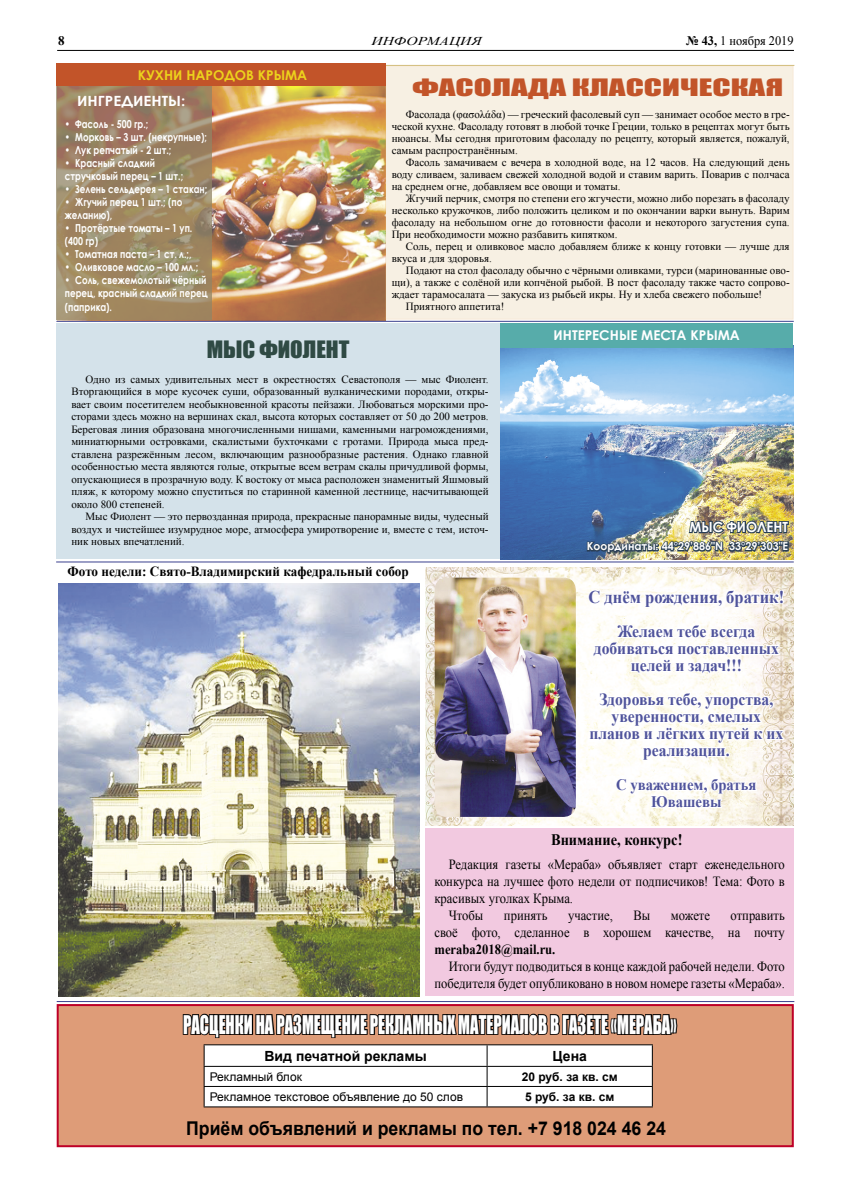
<style>
.page{position:relative;width:842px;height:1191px;background:#fff}
.page>*{position:absolute;margin:0;border:0;box-sizing:border-box;transform-origin:0 0}
.t1{font:23.6px "Impact";color:#fff;scale:.71 1}
.t2{font:22px "Impact";color:#c25429;scale:1.5 1}
.t3{font:22px "Impact";color:#2f4a44;scale:1.05 1}
.t4{font:700 19px "Arial";color:#000;scale:.93 1}
.t5{font:700 18px "Times New Roman";color:#4f539b;scale:.92 1}
.t6{font:700 17px/17px "Times New Roman";color:#4f539b;text-align:center;scale:.92 1}
.t7{font:700 16px/17px "Times New Roman";color:#4f539b;text-align:center;scale:.92 1}
.t8{font:700 16px "Times New Roman";color:#000;scale:.9 1}
.t9{font:700 14.1px "Century Gothic";color:#fff;scale:1.08 1}
.t10{font:14px/17px "Times New Roman";color:#000;text-align:right;scale:.9 1}
.t11{font:700 14px "Times New Roman";color:#000;scale:.94 1}
.t12{font:700 14px "Arial";color:#000}
.t13{font:700 14px "Times New Roman";color:#000;scale:.9 1}
.t14{font:700 14px "Century Gothic";color:#fff;scale:.95 1}
.t15{font:700 13.5px "Century Gothic";color:#fff}
.t16{font:700 13.5px "Century Gothic";color:#ecd21c}
.t17{font:13px "Times New Roman";color:#000;scale:.95 1}
.t18{font:700 13px "Times New Roman";color:#000}
.t19{font:12px "Arial";color:#000}
.t20{font:700 12px "Arial";color:#000}
.t21{font:italic 12px "Times New Roman";color:#000;scale:1.29 1}
.t22{font:11px/12.5px "Times New Roman";color:#000;text-align:justify}
.t23{font:700 11px/13px "Century Gothic";color:#fff;scale:.8 1}
.t24{font:700 11px "Century Gothic";color:#fff}
.s1{font-weight:700}
</style>
<div class="page">
<div style="left:56px;top:323px;width:445px;height:236px;background:#d4e2ea"></div>
<hr style="left:57px;top:50px;width:737px;height:1px;background:#000">
<div style="left:57px;top:1004px;width:737px;height:143px;background:#de9c78;border:2px solid #be0027"></div>
<svg style="left:182px;top:978px;width:496px;height:170px"></svg>
<div style="left:425px;top:828px;width:368px;height:168px;background:#f2c9e0"></div>
<img style="left:59px;top:583px;width:360px;height:413px">
<img style="left:57px;top:86px;width:329px;height:234px">
<div style="left:385px;top:66px;width:408px;height:253px;background:#f7f0e3"></div>
<svg style="left:56px;top:80px;width:156px;height:239px"></svg>
<img style="left:501px;top:345px;width:293px;height:214px">
<div style="left:501px;top:323px;width:292px;height:25px;background:#57acaa"></div>
<img style="left:586px;top:517px;width:204px;height:37px">
<hr style="left:56px;top:321px;width:738px;height:1px;background:#3a408e">
<hr style="left:57px;top:1001px;width:737px;height:1px;background:#3a408e">
<hr style="left:56px;top:561px;width:738px;height:1px;background:#3a408e">
<hr style="left:57px;top:65px;width:737px;height:1px;background:#d2bd7b">
<div style="left:57px;top:64px;width:329px;height:22px;background:#c25429"></div>
<img style="left:426px;top:567px;width:368px;height:258px">
<svg style="left:587px;top:585px;width:199px;height:24px"></svg>
<svg style="left:591px;top:619px;width:190px;height:57px"></svg>
<svg style="left:588px;top:691px;width:197px;height:71px"></svg>
<svg style="left:614px;top:773px;width:144px;height:36px"></svg>
<img style="left:435px;top:577px;width:141px;height:240px">
<p class="t18" style="left:58px;top:31px;width:8px">8</p>
<p class="t21" style="left:371px;top:32px;width:87px">ИНФОРМАЦИЯ</p>
<p class="t17" style="left:686px;top:32px;width:115px"><span class="s1">№ 43,</span> 1 ноября 2019</p>
<p class="t16" style="left:138px;top:64px;width:171px">КУХНИ НАРОДОВ КРЫМА</p>
<p class="t9" style="left:77px;top:90px;width:102px">ИНГРЕДИЕНТЫ:</p>
<p class="t23" style="left:65px;top:117px;width:106px">• Фасоль - 500 гр.;</p>
<p class="t23" style="left:65px;top:130px;width:179px">• Морковь – 3 шт. (некрупные);</p>
<p class="t23" style="left:65px;top:143px;width:135px">• Лук репчатый - 2 шт.;</p>
<p class="t23" style="left:65px;top:156px;width:149px">• Красный сладкий стручковый перец – 1 шт.;</p>
<p class="t23" style="left:65px;top:182px;width:180px">• Зелень сельдерея – 1 стакан;</p>
<p class="t23" style="left:65px;top:195px;width:148px">• Жгучий перец 1 шт.; (по желанию),</p>
<p class="t23" style="left:65px;top:221px;width:161px">• Протёртые томаты – 1 уп. (400 гр)</p>
<p class="t23" style="left:65px;top:247px;width:160px">• Томатная паста – 1 ст. л.;,</p>
<p class="t23" style="left:65px;top:260px;width:168px">• Оливковое масло – 100 мл.;</p>
<p class="t23" style="left:65px;top:273px;width:180px">• Соль, свежемолотый чёрный перец, красный сладкий перец (паприка).</p>
<h2 class="t2" style="left:412px;top:70px;width:249px">ФАСОЛАДА КЛАССИЧЕСКАЯ</h2>
<p class="t22" style="left:392px;top:108px;width:399px;line-height:12px;text-indent:14px">Фасолада (φασολάδα) — греческий фасолевый суп — занимает особое место в гре&shy;ческой кухне. Фасоладу готовят в любой точке Греции, только в рецептах могут быть нюансы. Мы сегодня приготовим фасоладу по рецепту, который является, пожалуй, самым распространённым.</p>
<p class="t22" style="left:392px;top:156px;width:399px;line-height:12px;text-indent:14px">Фасоль замачиваем с вечера в холодной воде, на 12 часов. На следующий день воду сливаем, заливаем свежей холодной водой и ставим варить. Поварив с полчаса на среднем огне, добавляем все овощи и томаты.</p>
<p class="t22" style="left:392px;top:192px;width:399px;line-height:12px;text-indent:14px">Жгучий перчик, смотря по степени его жгучести, можно либо порезать в фасоладу несколько кружочков, либо положить целиком и по окончании варки вынуть. Варим фасоладу на небольшом огне до готовности фасоли и некоторого загустения супа.<br>При необходимости можно разбавить кипятком.</p>
<p class="t22" style="left:392px;top:240px;width:399px;line-height:12px;text-indent:14px">Соль, перец и оливковое масло добавляем ближе к концу готовки — лучше для вкуса и для здоровья.</p>
<p class="t22" style="left:406px;top:264px;width:385px">Подают на стол фасоладу обычно с чёрными оливками, турси (маринованные ово-</p>
<p class="t22" style="left:392px;top:276px;width:399px">щи), а также с солёной или копчёной рыбой. В пост фасоладу также часто сопрово-</p>
<p class="t22" style="left:392px;top:288px;width:372px">ждает тарамосалата — закуска из рыбьей икры. Ну и хлеба свежего побольше!</p>
<p class="t22" style="left:406px;top:300px;width:100px">Приятного аппетита!</p>
<h2 class="t3" style="left:207px;top:332px;width:137px">МЫС ФИОЛЕНТ</h2>
<p class="t22" style="left:71px;top:372px;width:419px;text-indent:14px">Одно из самых удивительных мест в окрестностях Севастополя — мыс Фиолент.<br>Вторгающийся в море кусочек суши, образованный вулканическими породами, откры&shy;вает своим посетителем необыкновенной красоты пейзажи. Любоваться морскими про&shy;сторами здесь можно на вершинах скал, высота которых составляет от 50 до 200 метров.<br>Береговая линия образована многочисленными нишами, каменными нагромождениями, миниатюрными островками, скалистыми бухточками с гротами. Природа мыса пред&shy;ставлена разрежённым лесом, включающим разнообразные растения. Однако главной особенностью места являются голые, открытые всем ветрам скалы причудливой формы, опускающиеся в прозрачную воду. К востоку от мыса расположен знаменитый Яшмовый пляж, к которому можно спуститься по старинной каменной лестнице, насчитывающей около 800 степеней.</p>
<p class="t22" style="left:71px;top:510px;width:419px;text-indent:14px">Мыс Фиолент — это первозданная природа, прекрасные панорамные виды, чудесный воздух и чистейшее изумрудное море, атмосфера умиротворение и, вместе с тем, источ&shy;ник новых впечатлений.</p>
<p class="t11" style="left:68px;top:562px;width:364px">Фото недели: Свято-Владимирский кафедральный собор</p>
<p class="t15" style="left:554px;top:324px;width:188px">ИНТЕРЕСНЫЕ МЕСТА КРЫМА</p>
<p class="t14" style="left:690px;top:516px;width:105px">МЫС ФИОЛЕНТ</p>
<p class="t24" style="left:587px;top:538px;width:203px">Координаты: 44°29’886"N 33°29’303"E</p>
<h3 class="t5" style="left:588px;top:584px;width:215px">С днём рождения, братик!</h3>
<h3 class="t6" style="left:594px;top:622px;width:203px">Желаем тебе всегда добиваться поставленных целей и задач!!!</h3>
<h3 class="t6" style="left:589px;top:690px;width:212px">Здоровья тебе, упорства, уверенности, смелых планов и лёгких путей к их реализации.</h3>
<h3 class="t7" style="left:616px;top:775px;width:154px">С уважением, братья<br>Ювашевы</h3>
<h3 class="t8" style="left:551px;top:829px;width:147px">Внимание, конкурс!</h3>
<p class="t10" style="left:449px;top:856px;width:375px">Редакция газеты «Мераба» объявляет старт еженедельного</p>
<p class="t10" style="left:434px;top:873px;width:391px">конкурса на лучшее фото недели от подписчиков! Тема: Фото в</p>
<p class="t10" style="left:434px;top:890px;width:155px">красивых уголках Крыма.</p>
<p class="t10" style="left:449px;top:907px;width:40px">Чтобы</p>
<p class="t10" style="left:504px;top:907px;width:50px">принять</p>
<p class="t10" style="left:568px;top:907px;width:51px">участие,</p>
<p class="t10" style="left:633px;top:907px;width:20px">Вы</p>
<p class="t10" style="left:671px;top:907px;width:45px">можете</p>
<p class="t10" style="left:434px;top:907px;width:391px">отправить<br>своё фото, сделанное в хорошем качестве, на почту</p>
<p class="t13" style="left:434px;top:940px;width:136px">meraba2018@mail.ru.</p>
<p class="t10" style="left:434px;top:958px;width:391px">Итоги будут подводиться в конце каждой рабочей недели. Фото победителя будет опубликовано в новом номере газеты «Мераба».</p>
<h1 class="t1" style="left:183px;top:1006px;width:697px">РАСЦЕНКИ НА РАЗМЕЩЕНИЕ РЕКЛАМНЫХ МАТЕРИАЛОВ В ГАЗЕТЕ «МЕРАБА»</h1>
<p class="t12" style="left:264px;top:1046px;width:164px">Вид печатной рекламы</p>
<p class="t12" style="left:552px;top:1046px;width:36px">Цена</p>
<p class="t19" style="left:210px;top:1068px;width:94px">Рекламный блок</p>
<p class="t20" style="left:522px;top:1068px;width:98px">20 руб. за кв. см</p>
<p class="t19" style="left:210px;top:1088px;width:255px">Рекламное текстовое объявление до 50 слов</p>
<p class="t20" style="left:525px;top:1088px;width:91px">5 руб. за кв. см</p>
<h3 class="t4" style="left:186px;top:1116px;width:517px">Приём объявлений и рекламы по тел. +7 918 024 46 24</h3>
</div>
